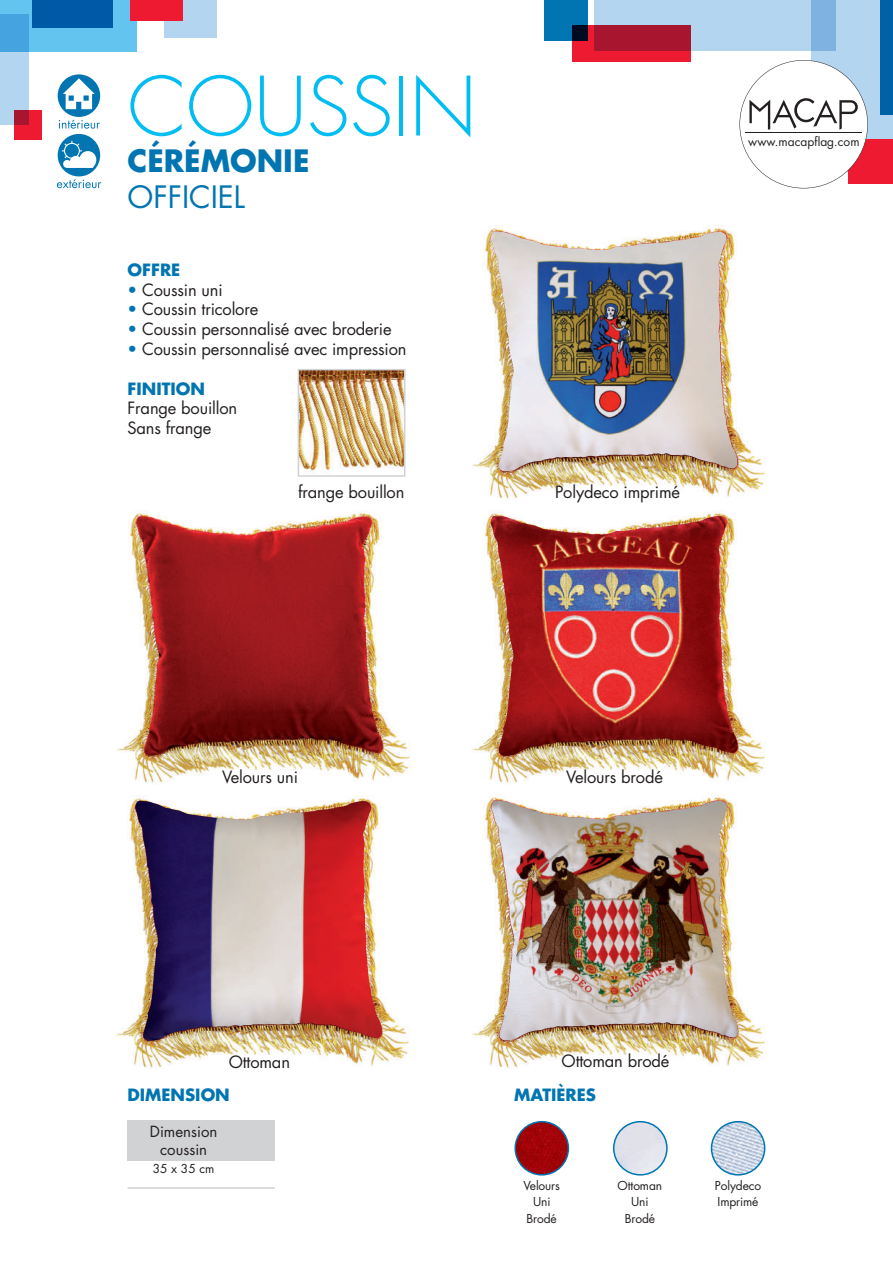
<style>
.page{position:relative;width:893px;height:1263px;background:#fff}
.page>*{position:absolute;margin:0;border:0;box-sizing:border-box;transform-origin:0 0}
.t1{font:300 79.5px "Futura";color:#01bdf2}
.t2{font:700 30px "Futura";color:#0075b2}
.t3{font:30px "Futura";color:#0075b2}
.t4{font:16.5px/19.8px "Futura";letter-spacing:-.01em;color:#231f20}
.t5{font:700 16.5px "Futura";color:#0075b2}
.t6{font:15px/18px "Futura";color:#231f20;text-align:center}
.t7{font:12px/16.5px "Futura";letter-spacing:-.01em;color:#231f20;text-align:center}
.s1{color:#0075b2}
</style>
<div class="page">
<div style="left:128px;top:1120px;width:147px;height:41px;background:#d1d2d4"></div>
<hr style="left:128px;top:1187px;width:147px;height:2px;background:#d1d2d4">
<img style="left:711px;top:1122px;width:54px;height:53px;border-radius:27px">
<div style="left:711px;top:1121px;width:54px;height:54px;border:2px solid #0075b2;border-radius:50%"></div>
<img style="left:614px;top:1122px;width:53px;height:53px;border-radius:27px">
<div style="left:613px;top:1121px;width:55px;height:54px;border:2px solid #0075b2;border-radius:50%"></div>
<img style="left:515px;top:1122px;width:53px;height:53px;border-radius:27px">
<div style="left:514px;top:1121px;width:55px;height:54px;border:2px solid #0075b2;border-radius:50%"></div>
<img style="left:301px;top:372px;width:101px;height:102px">
<div style="left:298px;top:369px;width:107px;height:108px;border:2px solid #d1d2d4"></div>
<img style="left:472px;top:796px;width:293px;height:272px">
<img style="left:491px;top:800px;width:62px;height:240px">
<img style="left:116px;top:795px;width:293px;height:273px">
<img style="left:135px;top:801px;width:62px;height:240px">
<img style="left:472px;top:510px;width:293px;height:273px">
<img style="left:491px;top:516px;width:62px;height:240px">
<img style="left:117px;top:510px;width:293px;height:275px">
<img style="left:472px;top:227px;width:293px;height:272px">
<img style="left:491px;top:231px;width:62px;height:240px">
<div style="left:812px;top:0;width:81px;height:171px;background:#b4d5f0"></div>
<div style="left:881px;top:0;width:12px;height:114px;background:#0061a7"></div>
<div style="left:573px;top:25px;width:118px;height:37px;background:#ed1a31"></div>
<svg style="left:594px;top:0;width:242px;height:50px;background:#abaac7"></svg>
<div style="left:0;top:14px;width:29px;height:111px;background:#b4d5f0"></div>
<svg style="left:0;top:0;width:136px;height:51px;background:#5ab9e8"></svg>
<div style="left:165px;top:0;width:52px;height:37px;background:#b4d5f0"></div>
<div style="left:131px;top:0;width:52px;height:20px;background:#ed1a31"></div>
<div style="left:33px;top:0;width:80px;height:27px;background:#0059a6"></div>
<svg style="left:14px;top:111px;width:27px;height:29px"></svg>
<div style="left:848px;top:139px;width:45px;height:45px;background:#ed1a31"></div>
<svg style="left:739px;top:60px;width:129px;height:128px"></svg>
<svg style="left:59px;top:120px;width:41px;height:9px"></svg>
<div style="left:58px;top:74px;width:42px;height:43px;background:#0075b2;border-radius:50%"></div>
<div style="left:58px;top:134px;width:42px;height:42px;background:#0075b2;border-radius:50%"></div>
<svg style="left:63px;top:78px;width:32px;height:31px"></svg>
<svg style="left:62px;top:141px;width:34px;height:27px"></svg>
<svg style="left:57px;top:179px;width:44px;height:9px"></svg>
<div style="left:747px;top:137px;width:114px;height:13px;background:#fff"></div>
<div style="left:544px;top:0;width:43px;height:40px;background:#0075b2"></div>
<h1 class="t1" style="left:128px;top:56px;width:338px">COUSSIN</h1>
<h2 class="t2" style="left:128px;top:139px;width:183px">CÉRÉMONIE</h2>
<h2 class="t3" style="left:128px;top:176px;width:119px">OfFICIEL</h2>
<p class="t5" style="left:128px;top:258px;width:54px">OFFRE</p>
<p class="t4" style="left:128px;top:279px;width:97px"><span class="s1">•</span> Coussin uni</p>
<p class="t4" style="left:128px;top:299px;width:132px"><span class="s1">•</span> Coussin tricolore</p>
<p class="t4" style="left:128px;top:319px;width:266px"><span class="s1">•</span> Coussin personnalisé avec broderie</p>
<p class="t4" style="left:128px;top:339px;width:281px"><span class="s1">•</span> Coussin personnalisé avec impression</p>
<p class="t5" style="left:128px;top:377px;width:79px">FINITION</p>
<p class="t4" style="left:128px;top:398px;width:111px">Frange bouillon<br>Sans frange</p>
<p class="t4" style="left:298px;top:482px;width:108px">frange bouillon</p>
<p class="t7" style="left:748px;top:133px;width:113px">www.macapflag.com</p>
<p class="t4" style="left:555px;top:482px;width:126px">Polydeco imprimé</p>
<p class="t4" style="left:222px;top:767px;width:78px">Velours uni</p>
<p class="t4" style="left:566px;top:766px;width:98px">Velours brodé</p>
<p class="t4" style="left:229px;top:1052px;width:63px">Ottoman</p>
<p class="t4" style="left:562px;top:1051px;width:109px">Ottoman brodé</p>
<p class="t5" style="left:128px;top:1083px;width:104px">DIMENSION</p>
<p class="t6" style="left:150px;top:1122px;width:69px">Dimension coussin</p>
<p class="t7" style="left:153px;top:1160px;width:63px">35 x 35 cm</p>
<p class="t5" style="left:514px;top:1083px;width:83px">MATIÈRES</p>
<p class="t7" style="left:523px;top:1177px;width:38px">Velours<br>Uni<br>Brodé</p>
<p class="t7" style="left:618px;top:1177px;width:46px">Ottoman<br>Uni<br>Brodé</p>
<p class="t7" style="left:715px;top:1177px;width:48px;text-align:left">Polydeco<br>Imprimé</p>
</div>
